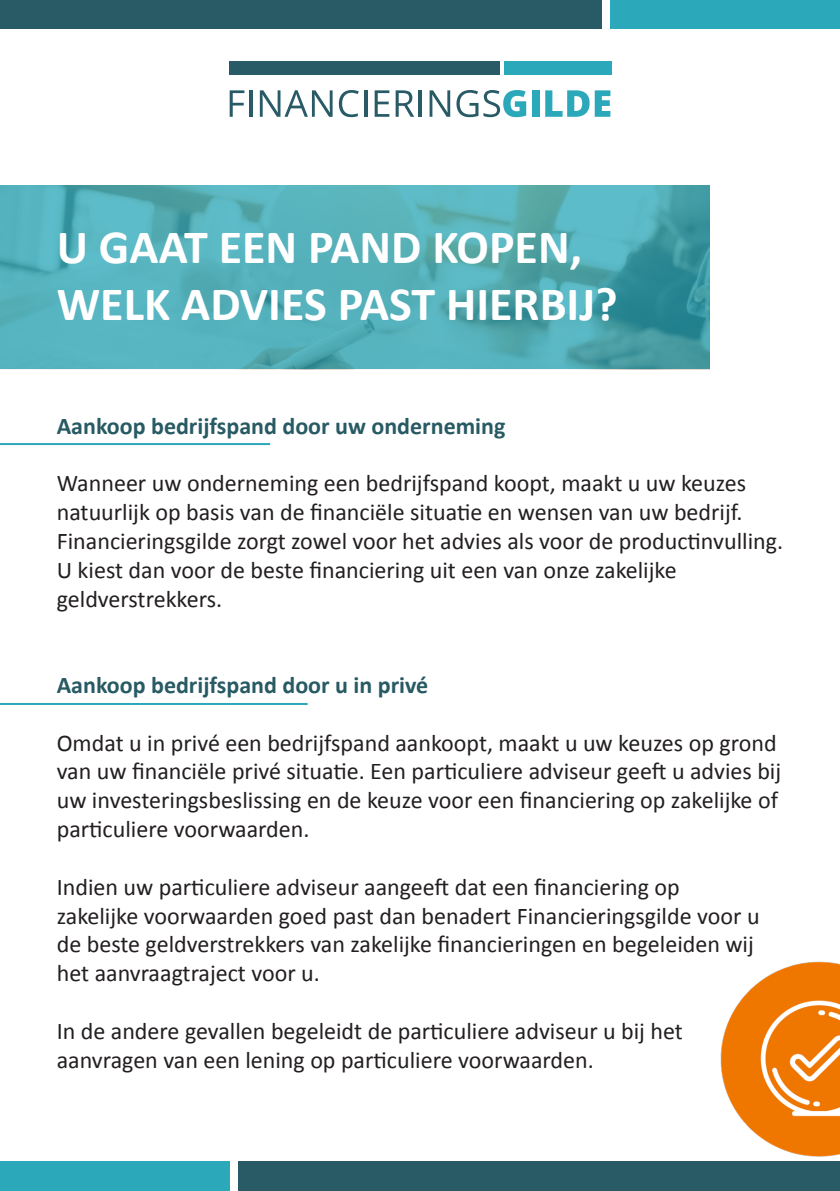
<style>
.page{position:relative;width:840px;height:1191px;background:#fff}
.page>*{position:absolute;margin:0;border:0;box-sizing:border-box;transform-origin:0 0}
.t1{font:700 48px/57.6px "Calibri";color:#fff}
.t2{font:24px/28.8px "Calibri";color:#231f20}
.t3{font:700 24px "Calibri";color:#285a64}
</style>
<div class="page">
<div style="left:0;top:0;width:601px;height:28px;background:#295b66"></div>
<div style="left:610px;top:0;width:229px;height:28px;background:#2ba8b9"></div>
<div style="left:229px;top:61px;width:270px;height:14px;background:#295b66"></div>
<div style="left:503px;top:61px;width:108px;height:14px;background:#2ba8b9"></div>
<svg style="left:229px;top:90px;width:15px;height:27px"></svg>
<hr style="left:249px;top:90px;width:3px;height:27px;background:#295b66">
<svg style="left:260px;top:90px;width:72px;height:27px"></svg>
<svg style="left:338px;top:90px;width:20px;height:27px"></svg>
<hr style="left:364px;top:90px;width:3px;height:27px;background:#295b66">
<svg style="left:374px;top:90px;width:15px;height:27px"></svg>
<svg style="left:395px;top:90px;width:19px;height:27px"></svg>
<hr style="left:418px;top:90px;width:3px;height:27px;background:#295b66">
<svg style="left:429px;top:90px;width:21px;height:27px"></svg>
<svg style="left:456px;top:90px;width:70px;height:27px"></svg>
<div style="left:531px;top:90px;width:8px;height:27px;background:#2ba8b9"></div>
<svg style="left:545px;top:90px;width:65px;height:27px"></svg>
<img style="left:0;top:185px;width:709px;height:184px">
<hr style="left:0;top:443px;width:270px;height:2px;background:#2ba8b9">
<hr style="left:0;top:703px;width:307px;height:2px;background:#2ba8b9">
<div style="left:238px;top:1161px;width:601px;height:30px;background:#295b66"></div>
<div style="left:0;top:1161px;width:230px;height:30px;background:#2ba8b9"></div>
<img style="left:720px;top:961px;width:119px;height:196px">
<h1 class="t1" style="left:57px;top:218px;width:562px">U GAAT EEN PAND KOPEN,<br>WELK ADVIES PAST HIERBIJ?</h1>
<p class="t3" style="left:57px;top:410px;width:450px">Aankoop bedrijfspand door uw onderneming</p>
<p class="t2" style="left:57px;top:469px;width:727px">Wanneer uw onderneming een bedrijfspand koopt, maakt u uw keuzes natuurlijk op basis van de financiële situatie en wensen van uw bedrijf.<br>Financieringsgilde zorgt zowel voor het advies als voor de productinvulling.<br>U kiest dan voor de beste financiering uit een van onze zakelijke geldverstrekkers.</p>
<p class="t3" style="left:57px;top:669px;width:373px">Aankoop bedrijfspand door u in privé</p>
<p class="t2" style="left:57px;top:728px;width:725px">Omdat u in privé een bedrijfspand aankoopt, maakt u uw keuzes op grond van uw financiële privé situatie. Een particuliere adviseur geeft u advies bij uw investeringsbeslissing en de keuze voor een financiering op zakelijke of particuliere voorwaarden.</p>
<p class="t2" style="left:57px;top:872px;width:704px">Indien uw particuliere adviseur aangeeft dat een financiering op zakelijke voorwaarden goed past dan benadert Financieringsgilde voor u de beste geldverstrekkers van zakelijke financieringen en begeleiden wij het aanvraagtraject voor u.</p>
<p class="t2" style="left:57px;top:1016px;width:627px">In de andere gevallen begeleidt de particuliere adviseur u bij het aanvragen van een lening op particuliere voorwaarden.</p>
</div>
